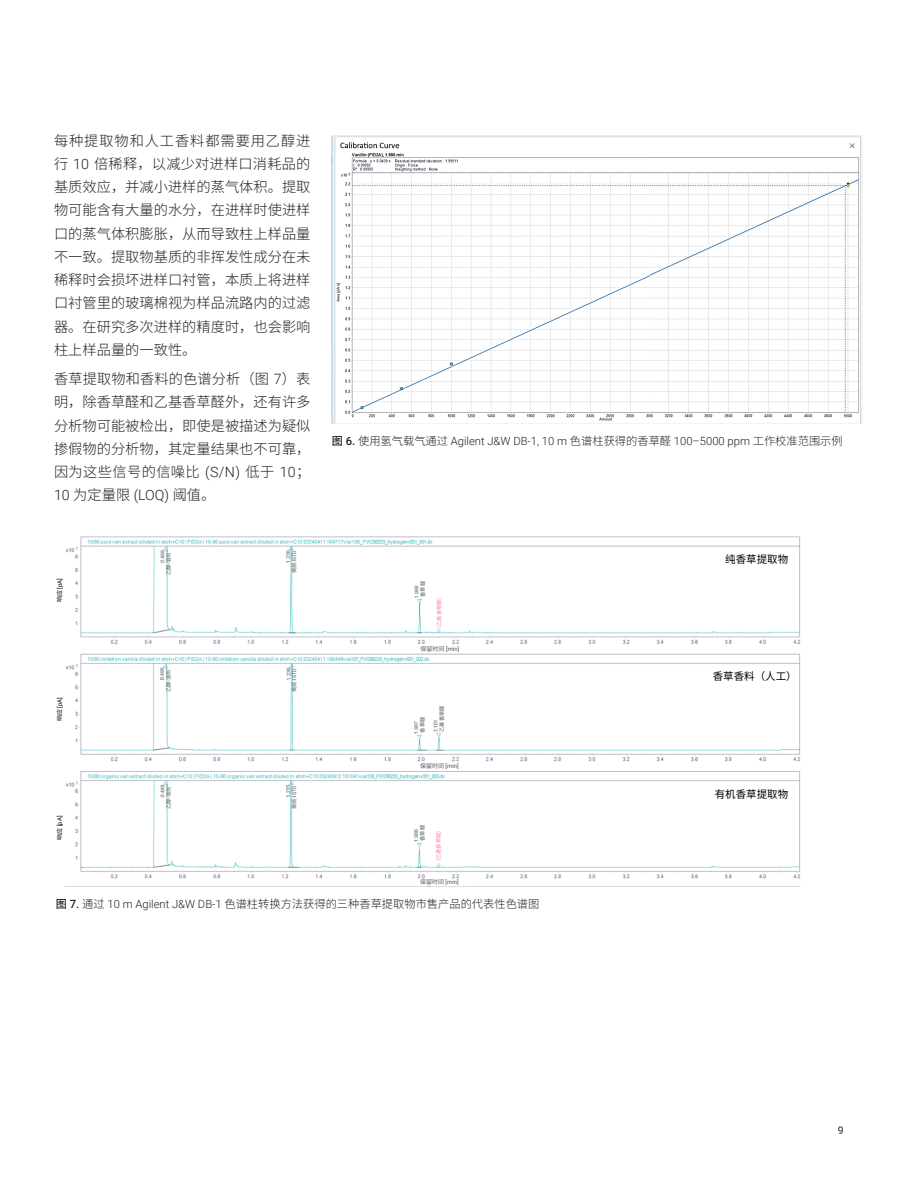
<style>
.page{position:relative;width:918px;height:1188px;background:#fff}
.page>*{position:absolute;margin:0;border:0;box-sizing:border-box;transform-origin:0 0}
.Text{font:300 14.25px/23.2px "Noto Sans CJ Ksc";color:#231f20;text-align:justify}
.t1{font:300 11.25px "Roboto";color:#231f20}
.t2{font:300 11.25px "Noto Sans CJ Ksc";color:#231f20}
.t3{font:10.5px "Noto Sans CJ Ksc";color:#000}
.t4{font:10.5px "Roboto";color:#231f20}
.t5{font:6px "Roboto";color:#595757}
.t6{font:6px "Roboto";color:#000}
.t7{font:5.25px "Noto Sans CJ Ksc";color:#595757}
.t8{font:5.25px "Roboto";color:#595757}
.t9{font:5.25px "Noto Sans CJ Ksc";color:#ff7eb2}
.s1{font-family:"Roboto"}
.s2{font-family:"Noto Sans CJ Ksc"}
.s3{font-family:"Noto Sans CJ Ksc";font-weight:500}
.s4{font-weight:500}
.s5{font-family:"Roboto";font-weight:500}
</style>
<div class="page">
<img style="left:332px;top:135px;width:531px;height:288px">
<img style="left:64px;top:536px;width:737px;height:351px">
<p class="Text" style="left:54px;top:129px;width:258px">每种提取物和人工香料都需要用乙醇进行 <span class="s1">10</span> 倍稀释，以减少对进样口消耗品的基质效应，并减小进样的蒸气体积。提取物可能含有大量的水分，在进样时使进样口的蒸气体积膨胀，从而导致柱上样品量不一致。提取物基质的非挥发性成分在未稀释时会损坏进样口衬管，本质上将进样口衬管里的玻璃棉视为样品流路内的过滤器。在研究多次进样的精度时，也会影响柱上样品量的一致性。</p>
<p class="Text" style="left:54px;top:368px;width:258px">香草提取物和香料的色谱分析（图 <span class="s1">7</span>）表明，除香草醛和乙基香草醛外，还有许多分析物可能被检出，即使是被描述为疑似掺假物的分析物，其定量结果也不可靠，因为这些信号的信噪比 <span class="s1">(S/N)</span> 低于 <span class="s1">10</span>；<span class="s1">10</span> 为定量限 <span class="s1">(LOQ)</span> 阈值。</p>
<p class="t6" style="left:55px;top:602px;width:25px;rotate:-90deg"><span class="s2">响应</span> [pA]</p>
<p class="t6" style="left:55px;top:721px;width:25px;rotate:-90deg"><span class="s2">响应</span> [pA]</p>
<p class="t7" style="left:166px;top:575px;width:24px;rotate:-90deg">乙醇<span class="s1">-</span>溶剂</p>
<p class="t8" style="left:291px;top:573px;width:25px;rotate:-90deg"><span class="s2">癸烷</span>-ISTD</p>
<p class="t7" style="left:166px;top:692px;width:24px;rotate:-90deg">乙醇<span class="s1">-</span>溶剂</p>
<p class="t8" style="left:291px;top:692px;width:25px;rotate:-90deg"><span class="s2">癸烷</span>-ISTD</p>
<p class="t7" style="left:166px;top:809px;width:24px;rotate:-90deg">乙醇<span class="s1">-</span>溶剂</p>
<p class="t8" style="left:291px;top:809px;width:25px;rotate:-90deg"><span class="s2">癸烷</span>-ISTD</p>
<p class="t1" style="left:332px;top:434px;width:513px"><span class="s3">图</span> <span class="s4">6.</span> <span class="s2">使用氢气载气通过</span> Agilent J&amp;W DB-1, 10 m <span class="s2">色谱柱获得的香草醛</span> 100–5000 ppm <span class="s2">工作校准范围示例</span></p>
<p class="t7" style="left:420px;top:597px;width:17px;rotate:-90deg">香草醛</p>
<p class="t9" style="left:436px;top:631px;width:38px;rotate:-90deg">（乙基香草醛）</p>
<p class="t5" style="left:421px;top:645px;width:40px"><span class="s2">保留时间</span> [min]</p>
<p class="t7" style="left:420px;top:733px;width:17px;rotate:-90deg">香草醛</p>
<p class="t7" style="left:439px;top:732px;width:28px;rotate:-90deg">乙基香草醛</p>
<p class="t5" style="left:420px;top:762px;width:40px"><span class="s2">保留时间</span> [min]</p>
<p class="t3" style="left:725px;top:553px;width:64px">纯香草提取物</p>
<p class="t3" style="left:713px;top:670px;width:85px">香草香料（人工）</p>
<p class="t3" style="left:715px;top:789px;width:75px">有机香草提取物</p>
<p class="t6" style="left:55px;top:840px;width:25px;rotate:-90deg"><span class="s2">响应</span> [pA]</p>
<p class="t7" style="left:420px;top:841px;width:17px;rotate:-90deg">香草醛</p>
<p class="t9" style="left:436px;top:864px;width:38px;rotate:-90deg">（乙基香草醛）</p>
<p class="t5" style="left:420px;top:878px;width:40px"><span class="s2">保留时间</span> [min]</p>
<p class="t2" style="left:56px;top:897px;width:485px"><span class="s4">图</span> <span class="s5">7.</span> 通过 <span class="s1">10 m Agilent J&amp;W DB-1</span> 色谱柱转换方法获得的三种香草提取物市售产品的代表性色谱图</p>
<p class="t4" style="left:838px;top:1123px;width:7px">9</p>
</div>
